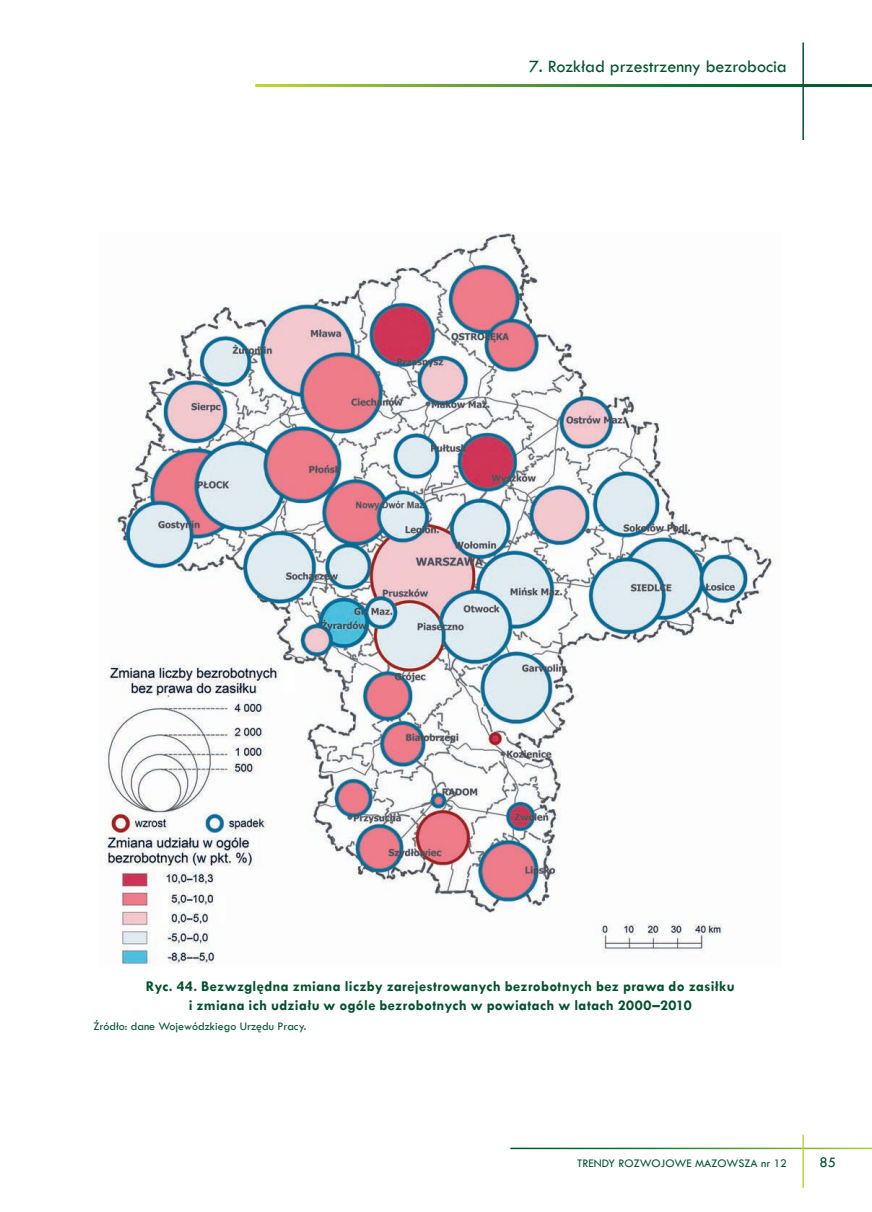
<style>
.page{position:relative;width:872px;height:1212px;background:#fff}
.page>*{position:absolute;margin:0;border:0;box-sizing:border-box;transform-origin:0 0}
.t1{font:18px "Tw Cen";color:#00502e}
.t2{font:700 15px/19.5px "Tw Cen";letter-spacing:.02em;color:#00502e;text-align:center}
.t3{font:15px "Tw Cen";color:#00502e}
.t4{font:12px "Tw Cen";color:#00502e}
</style>
<div class="page">
<hr style="left:802px;top:1135px;width:2px;height:53px;background:#c1d72f">
<hr style="left:802px;top:43px;width:2px;height:97px;background:#00502e">
<img style="left:105px;top:232px;width:670px;height:733px">
<p class="t1" style="left:529px;top:55px;width:259px">7. Rozkład przestrzenny bezrobocia</p>
<p class="t2" style="left:146px;top:976px;width:590px">Ryc. 44. Bezwzględna zmiana liczby zarejestrowanych bezrobotnych bez prawa do zasiłku i zmiana ich udziału w ogóle bezrobotnych w powiatach w latach 2000–2010</p>
<p class="t4" style="left:94px;top:1018px;width:214px">Źródło: dane Wojewódzkiego Urzędu Pracy.</p>
<p class="t4" style="left:577px;top:1156px;width:211px">TRENDY ROZWOJOWE MAZOWSZA nr 12</p>
<p class="t3" style="left:819px;top:1153px;width:18px">85</p>
</div>
